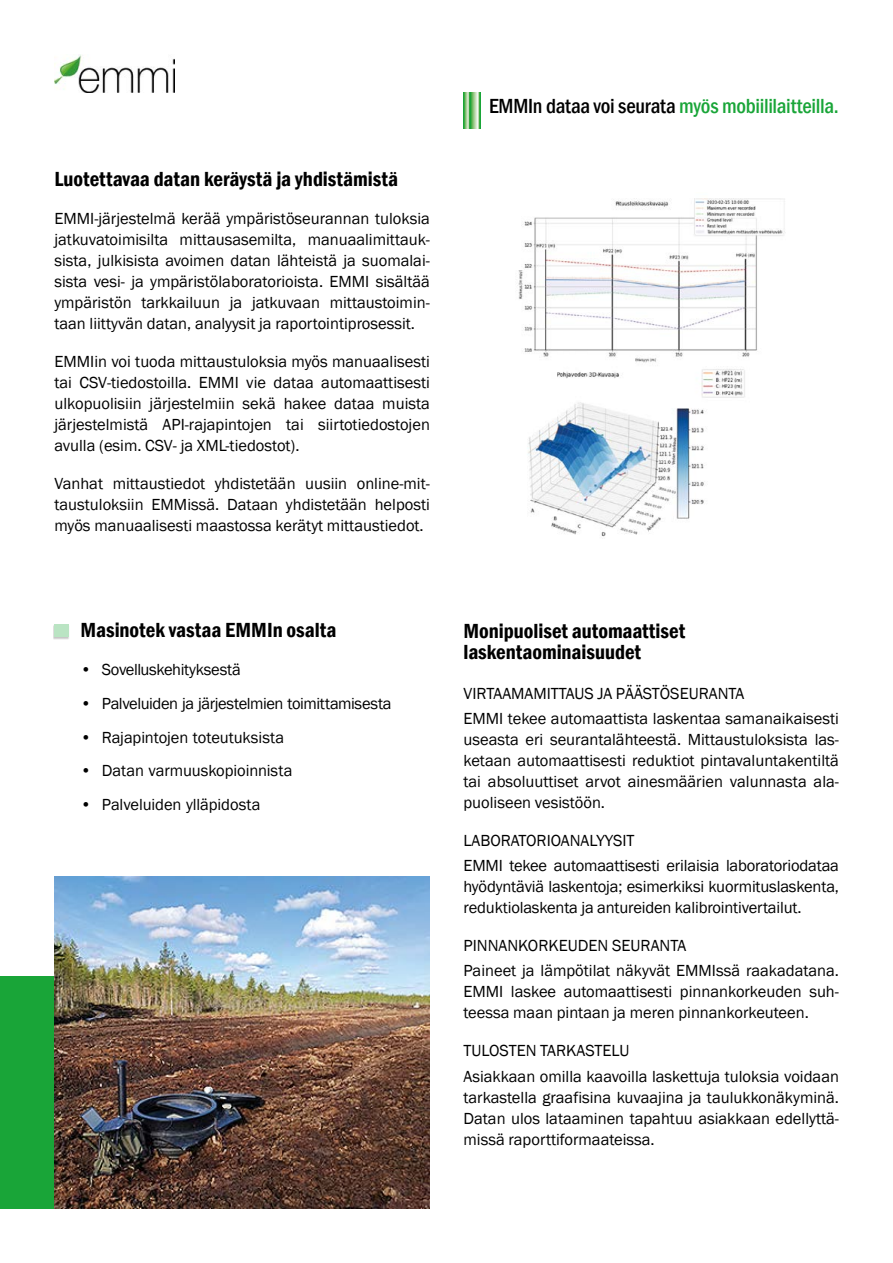
<style>
.page{position:relative;width:893px;height:1263px;background:#fff}
.page>*{position:absolute;margin:0;border:0;box-sizing:border-box;transform-origin:0 0}
.otsikko3{font:600 condensed 21px/21px "Franklin Gothic";color:#000}
.Otsikko_vihreä{font:500 condensed 21px "Franklin Gothic";letter-spacing:-.015em;color:#19a538}
.leipis{font:16.5px/21px "Franklin Gothic";color:#000;text-align:justify}
.leipis-2{font:16.5px "Franklin Gothic";letter-spacing:-.025em;color:#000}
.leipis-3{font:16.5px "Franklin Gothic";letter-spacing:-.02em;color:#000}
.s1{color:#000}
</style>
<div class="page">
<div style="left:0;top:976px;width:430px;height:233px;background:#19a538"></div>
<img style="left:54px;top:877px;width:375px;height:332px">
<img style="left:54px;top:54px;width:120px;height:38px">
<div style="left:53px;top:625px;width:17px;height:15px;background:#000;opacity:.75"></div>
<div style="left:54px;top:624px;width:15px;height:13px;background:#bae4c3"></div>
<img style="left:518px;top:198px;width:267px;height:341px">
<svg style="left:463px;top:92px;width:17px;height:37px"></svg>
<p class="otsikko3" style="left:54px;top:168px;width:345px">Luotettavaa datan keräystä ja yhdistämistä</p>
<p class="leipis" style="left:54px;top:208px;width:377px">EMMI-järjestelmä kerää ympäristöseurannan tuloksia jatkuvatoimisilta mittausasemilta, manuaalimittauk&shy;sista, julkisista avoimen datan lähteistä ja suomalai&shy;sista vesi- ja ympäristölaboratorioista. EMMI sisältää ympäristön tarkkailuun ja jatkuvaan mittaustoimin&shy;taan liittyvän datan, analyysit ja raportointiprosessit.</p>
<p class="leipis" style="left:54px;top:351px;width:377px">EMMIin voi tuoda mittaustuloksia myös manuaalisesti tai CSV-tiedostoilla. EMMI vie dataa automaattisesti ulkopuolisiin järjestelmiin sekä hakee dataa muista järjestelmistä API-rajapintojen tai siirtotiedostojen avulla (esim. CSV- ja XML-tiedostot).</p>
<p class="leipis" style="left:54px;top:473px;width:377px">Vanhat mittaustiedot yhdistetään uusiin online-mit&shy;taustuloksiin EMMissä. Dataan yhdistetään helposti myös manuaalisesti maastossa kerätyt mittaustiedot.</p>
<p class="Otsikko_vihreä" style="left:489px;top:92px;width:351px"><span class="s1">EMMIn dataa voi seurata</span> myös mobiililaitteilla.</p>
<p class="otsikko3" style="left:81px;top:619px;width:257px">Masinotek vastaa EMMIn osalta</p>
<p class="leipis-3" style="left:81px;top:659px;width:162px">• Sovelluskehityksestä</p>
<p class="leipis-2" style="left:81px;top:693px;width:313px">• Palveluiden ja järjestelmien toimittamisesta</p>
<p class="leipis" style="left:81px;top:727px;width:205px">• Rajapintojen toteutuksista</p>
<p class="leipis" style="left:81px;top:761px;width:213px">• Datan varmuuskopioinnista</p>
<p class="leipis" style="left:81px;top:794px;width:182px">• Palveluiden ylläpidosta</p>
<p class="otsikko3" style="left:463px;top:620px;width:223px">Monipuoliset automaattiset laskentaominaisuudet</p>
<p class="leipis" style="left:463px;top:683px;width:282px">VIRTAAMAMITTAUS JA PÄÄSTÖSEURANTA</p>
<p class="leipis" style="left:463px;top:708px;width:377px">EMMI tekee automaattista laskentaa samanaikaisesti useasta eri seurantalähteestä. Mittaustuloksista las&shy;ketaan automaattisesti reduktiot pintavaluntakentiltä tai absoluuttiset arvot ainesmäärien valunnasta ala&shy;puoliseen vesistöön.</p>
<p class="leipis" style="left:463px;top:830px;width:173px">LABORATORIOANALYYSIT</p>
<p class="leipis" style="left:463px;top:855px;width:377px">EMMI tekee automaattisesti erilaisia laboratoriodataa hyödyntäviä laskentoja; esimerkiksi kuormituslaskenta, reduktiolaskenta ja antureiden kalibrointivertailut.</p>
<p class="leipis" style="left:463px;top:935px;width:224px">PINNANKORKEUDEN SEURANTA</p>
<p class="leipis" style="left:463px;top:961px;width:377px">Paineet ja lämpötilat näkyvät EMMIssä raakadatana.<br>EMMI laskee automaattisesti pinnankorkeuden suh&shy;teessa maan pintaan ja meren pinnankorkeuteen.</p>
<p class="leipis" style="left:463px;top:1041px;width:167px">TULOSTEN TARKASTELU</p>
<p class="leipis" style="left:463px;top:1066px;width:377px">Asiakkaan omilla kaavoilla laskettuja tuloksia voidaan tarkastella graafisina kuvaajina ja taulukkonäkyminä.<br>Datan ulos lataaminen tapahtuu asiakkaan edellyttä&shy;missä raporttiformaateissa.</p>
</div>
